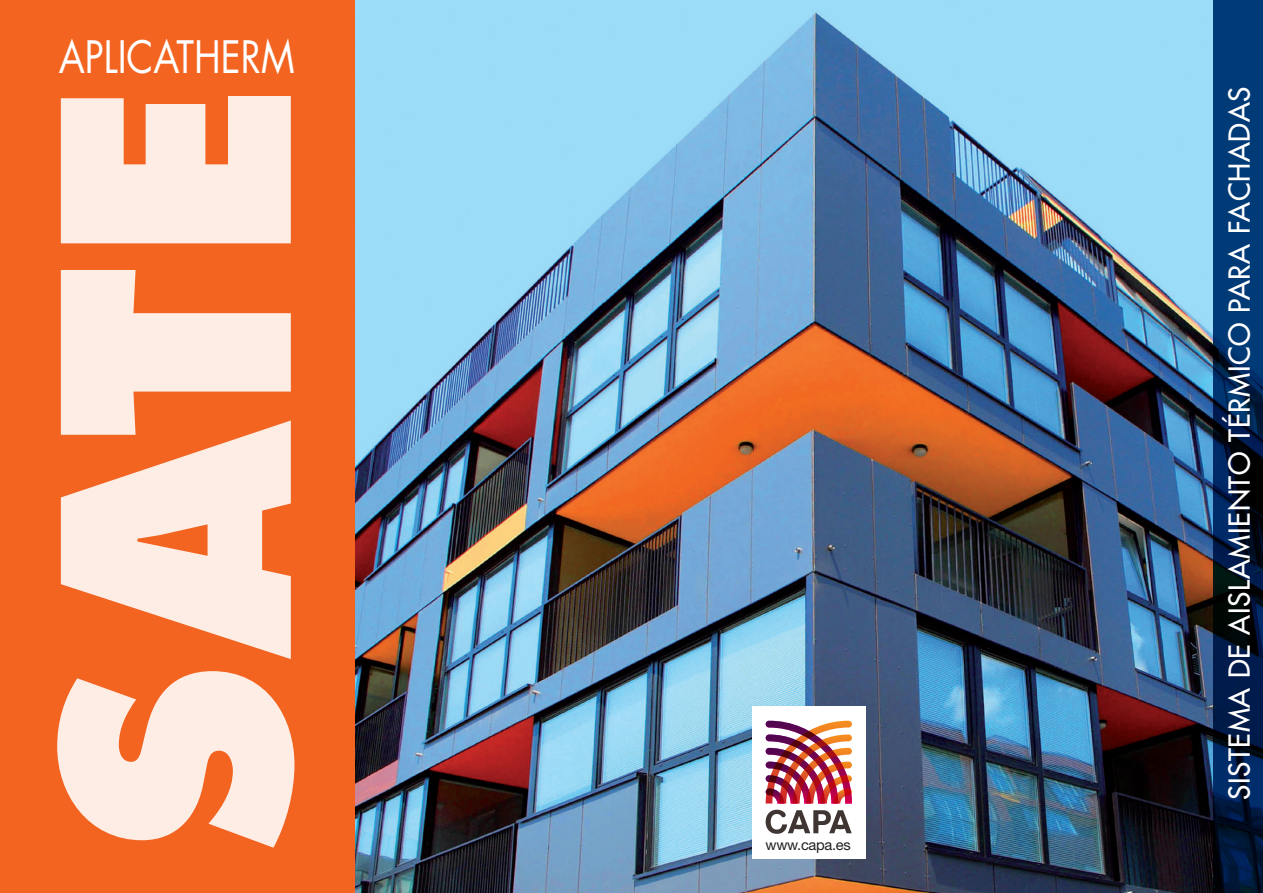
<style>
.page{position:relative;width:1263px;height:893px;background:#fff}
.page>*{position:absolute;margin:0;border:0;box-sizing:border-box;transform-origin:0 0}
.t1{font:43.5px "Futura Std";color:#fff;scale:.86 1}
.t2{font:500 28.2px "Futura Std";letter-spacing:.025em;color:#fff}
.t3{font:14.7px "Helvetica Neue LT Std";letter-spacing:-.02em;color:#231f20}
</style>
<div class="page">
<img style="left:354px;top:0;width:859px;height:893px">
<div style="left:752px;top:707px;width:113px;height:152px;background:#fff"></div>
<img style="left:766px;top:721px;width:86px;height:82px">
<svg style="left:766px;top:810px;width:86px;height:24px"></svg>
<div style="left:0;top:0;width:354px;height:893px;background:#f36421"></div>
<svg style="left:57px;top:96px;width:237px;height:752px;fill:#fdede5"></svg>
<svg style="left:1213px;top:0;width:50px;height:893px;background:#002451"></svg>
<h1 class="t1" style="left:59px;top:30px;width:276px">APLICATHERM</h1>
<p class="t3" style="left:766px;top:836px;width:87px">www.capa.es</p>
<p class="t2" style="left:1222px;top:800px;width:715px;rotate:-90deg">SISTEMA DE AISLAMIENTO TÉRMICO PARA FACHADAS</p>
</div>
